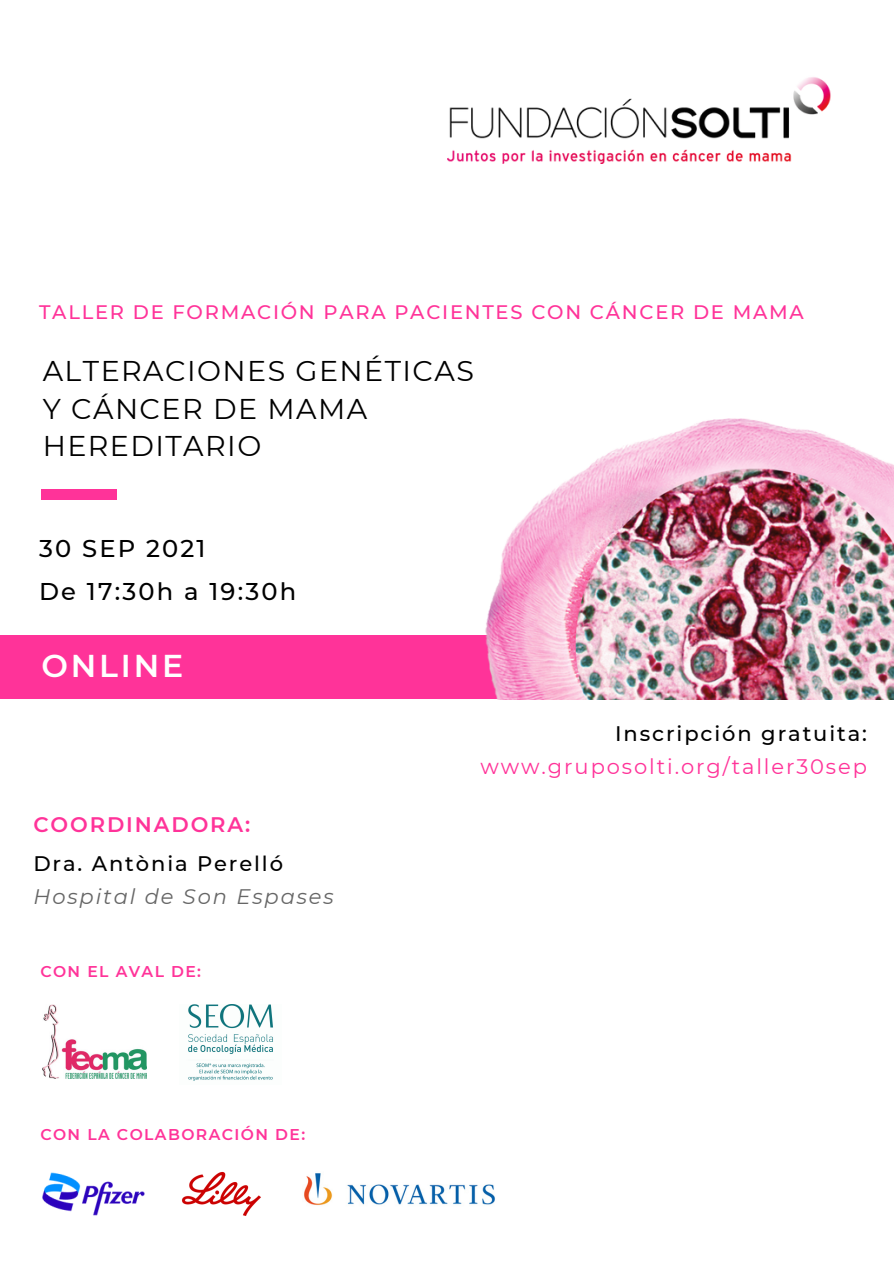
<style>
.page{position:relative;width:894px;height:1264px;background:#fff}
.page>*{position:absolute;margin:0;border:0;box-sizing:border-box;transform-origin:0 0}
.t1{font:600 31.5px "Montserrat";letter-spacing:.09em;color:#fff}
.t2{font:28.5px "Montserrat";letter-spacing:.05em;color:#000}
.t3{font:500 24.15px "Montserrat";letter-spacing:.09em;color:#000}
.t4{font:500 21px "Montserrat";letter-spacing:.09em;color:#000}
.t5{font:21px "Montserrat";letter-spacing:.09em;color:#f39}
.t6{font:italic 21px "Montserrat";letter-spacing:.09em;color:#666}
.t7{font:600 21px "Montserrat";letter-spacing:.09em;color:#f39}
.t8{font:500 19.5px "Montserrat";letter-spacing:.09em;color:#f39}
.t9{font:600 15.6px "Montserrat";letter-spacing:.09em;color:#f39}
</style>
<div class="page">
<img style="left:447px;top:77px;width:384px;height:86px">
<div style="left:0;top:635px;width:893px;height:63px;background:#f39"></div>
<div style="left:41px;top:489px;width:76px;height:10px;background:#f39"></div>
<img style="left:480px;top:418px;width:413px;height:281px">
<img style="left:43px;top:1172px;width:101px;height:44px">
<img style="left:43px;top:1004px;width:104px;height:74px">
<img style="left:188px;top:1004px;width:85px;height:77px">
<img style="left:182px;top:1171px;width:79px;height:45px">
<img style="left:304px;top:1173px;width:191px;height:33px">
<p class="t8" style="left:39px;top:300px;width:766px">TALLER DE FORMACIÓN PARA PACIENTES CON CÁNCER DE MAMA</p>
<p class="t2" style="left:43px;top:354px;width:432px">ALTERACIONES GENÉTICAS</p>
<p class="t2" style="left:43px;top:391px;width:326px">Y CÁNCER DE MAMA</p>
<p class="t2" style="left:43px;top:428px;width:220px">HEREDITARIO</p>
<p class="t3" style="left:39px;top:533px;width:168px">30 SEP 2021</p>
<p class="t3" style="left:39px;top:577px;width:258px">De 17:30h a 19:30h</p>
<p class="t1" style="left:41px;top:646px;width:143px">ONLINE</p>
<p class="t7" style="left:33px;top:811px;width:218px">COORDINADORA:</p>
<p class="t4" style="left:33px;top:850px;width:251px">Dra. Antònia Perelló</p>
<p class="t6" style="left:33px;top:883px;width:302px">Hospital de Son Espases</p>
<p class="t9" style="left:40px;top:961px;width:162px">CON EL AVAL DE:</p>
<p class="t9" style="left:40px;top:1125px;width:266px">CON LA COLABORACIÓN DE:</p>
<p class="t4" style="left:615px;top:721px;width:253px">Inscripción gratuita:</p>
<p class="t5" style="left:480px;top:753px;width:388px">www.gruposolti.org/taller30sep</p>
</div>
